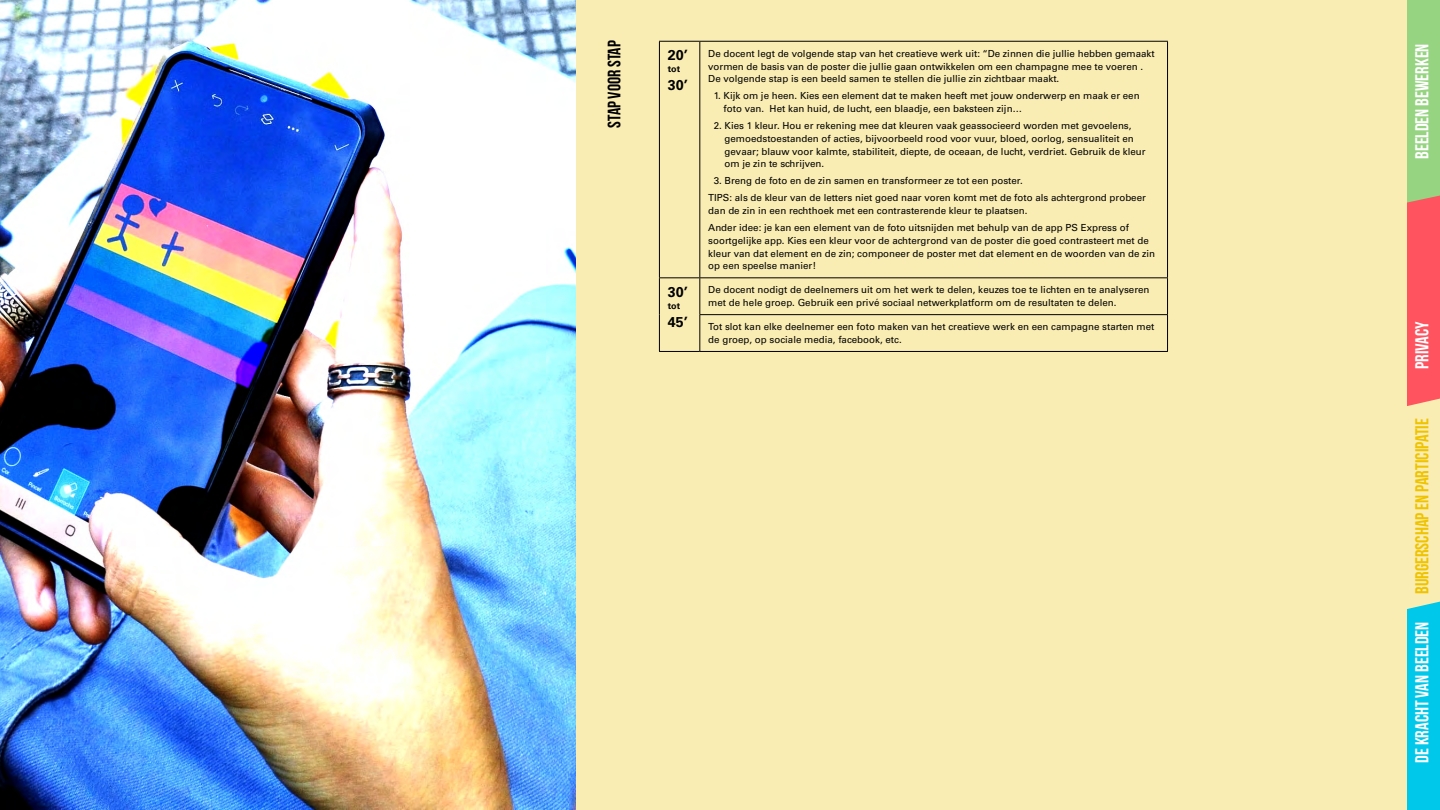
<style>
.page{position:relative;width:1440px;height:810px;background:#fff}
.page>*{position:absolute;margin:0;border:0;box-sizing:border-box;transform-origin:0 0}
.t1{font:700 18.75px "Bebas Neue";color:#fff}
.t2{font:700 18.75px "Bebas Neue";color:#efc300}
.t3{font:700 18px "Bebas Neue";color:#000}
.t4{font:700 14.25px "Univers LT Std";color:#000}
.t5{font:9.75px/12.8px "Univers LT Std";color:#000}
.t6{font:700 9px "Univers LT Std";color:#000}
</style>
<div class="page">
<img style="left:0;top:0;width:576px;height:810px">
<div style="left:1406px;top:609px;width:34px;height:201px;background:#00c8ea"></div>
<div style="left:1406px;top:406px;width:34px;height:203px;background:#faedb3"></div>
<div style="left:1406px;top:203px;width:34px;height:203px;background:#ff535f"></div>
<div style="left:1406px;top:0;width:34px;height:203px;background:#96d481"></div>
<div style="left:576px;top:0;width:830px;height:810px;background:#faedb3"></div>
<hr style="left:659px;top:41px;width:41px;height:1px;background:#000">
<hr style="left:659px;top:42px;width:1px;height:235px;background:#000">
<hr style="left:700px;top:41px;width:468px;height:1px;background:#000">
<hr style="left:699px;top:42px;width:1px;height:235px;background:#000">
<hr style="left:1167px;top:42px;width:1px;height:235px;background:#000">
<hr style="left:659px;top:277px;width:41px;height:1px;background:#000">
<hr style="left:659px;top:278px;width:1px;height:37px;background:#000">
<hr style="left:700px;top:277px;width:468px;height:1px;background:#000">
<hr style="left:699px;top:278px;width:1px;height:36px;background:#000">
<hr style="left:1167px;top:278px;width:1px;height:36px;background:#000">
<hr style="left:659px;top:315px;width:1px;height:36px;background:#000">
<hr style="left:699px;top:314px;width:469px;height:1px;background:#000">
<hr style="left:699px;top:315px;width:1px;height:36px;background:#000">
<hr style="left:1167px;top:315px;width:1px;height:36px;background:#000">
<hr style="left:659px;top:351px;width:41px;height:1px;background:#000">
<hr style="left:700px;top:351px;width:468px;height:1px;background:#000">
<h2 class="t3" style="left:604px;top:128px;width:89px;rotate:-90deg">stap voor stap</h2>
<h3 class="t4" style="left:668px;top:47px;width:21px">20’</h3>
<p class="t6" style="left:668px;top:64px;width:14px">tot</p>
<h3 class="t4" style="left:668px;top:77px;width:21px">30’</h3>
<h3 class="t4" style="left:668px;top:283px;width:21px">30’</h3>
<p class="t6" style="left:668px;top:300px;width:14px">tot</p>
<h3 class="t4" style="left:668px;top:313px;width:21px">45’</h3>
<p class="t5" style="left:708px;top:47px;width:448px">De docent legt de volgende stap van het creatieve werk uit: “De zinnen die jullie hebben gemaakt vormen de basis van de poster die jullie gaan ontwikkelen om een champagne mee te voeren .<br>De volgende stap is een beeld samen te stellen die jullie zin zichtbaar maakt.</p>
<p class="t5" style="left:724px;top:90px;width:418px;text-indent:-10px">1. Kijk om je heen. Kies een element dat te maken heeft met jouw onderwerp en maak er een foto van. Het kan huid, de lucht, een blaadje, een baksteen zijn…</p>
<p class="t5" style="left:725px;top:119px;width:423px;text-indent:-11px">2. Kies 1 kleur. Hou er rekening mee dat kleuren vaak geassocieerd worden met gevoelens, gemoedstoestanden of acties, bijvoorbeeld rood voor vuur, bloed, oorlog, sensualiteit en gevaar; blauw voor kalmte, stabiliteit, diepte, de oceaan, de lucht, verdriet. Gebruik de kleur om je zin te schrijven.</p>
<p class="t5" style="left:708px;top:172px;width:439px;line-height:17px;text-indent:5px">3. Breng de foto en de zin samen en transformeer ze tot een poster.<br>TIPS: als de kleur van de letters niet goed naar voren komt met de foto als achtergrond probeer</p>
<p class="t5" style="left:708px;top:202px;width:422px;line-height:17px">dan de zin in een rechthoek met een contrasterende kleur te plaatsen.<br>Ander idee: je kan een element van de foto uitsnijden met behulp van de app PS Express of</p>
<p class="t5" style="left:708px;top:234px;width:448px">soortgelijke app. Kies een kleur voor de achtergrond van de poster die goed contrasteert met de kleur van dat element en de zin; componeer de poster met dat element en de woorden van de zin op een speelse manier!</p>
<p class="t5" style="left:708px;top:284px;width:443px">De docent nodigt de deelnemers uit om het werk te delen, keuzes toe te lichten en te analyseren met de hele groep. Gebruik een privé sociaal netwerkplatform om de resultaten te delen.</p>
<p class="t5" style="left:708px;top:320px;width:448px">Tot slot kan elke deelnemer een foto maken van het creatieve werk en een campagne starten met de groep, op sociale media, facebook, etc.</p>
<h1 class="t1" style="left:1412px;top:159px;width:117px;rotate:-90deg">Beelden bewerkeN</h1>
<h1 class="t1" style="left:1412px;top:369px;width:49px;rotate:-90deg">PRIVACY</h1>
<h1 class="t2" style="left:1412px;top:594px;width:177px;rotate:-90deg">Burgerschap en participatie</h1>
<h1 class="t1" style="left:1412px;top:763px;width:143px;rotate:-90deg">De kracht van beelden</h1>
</div>
